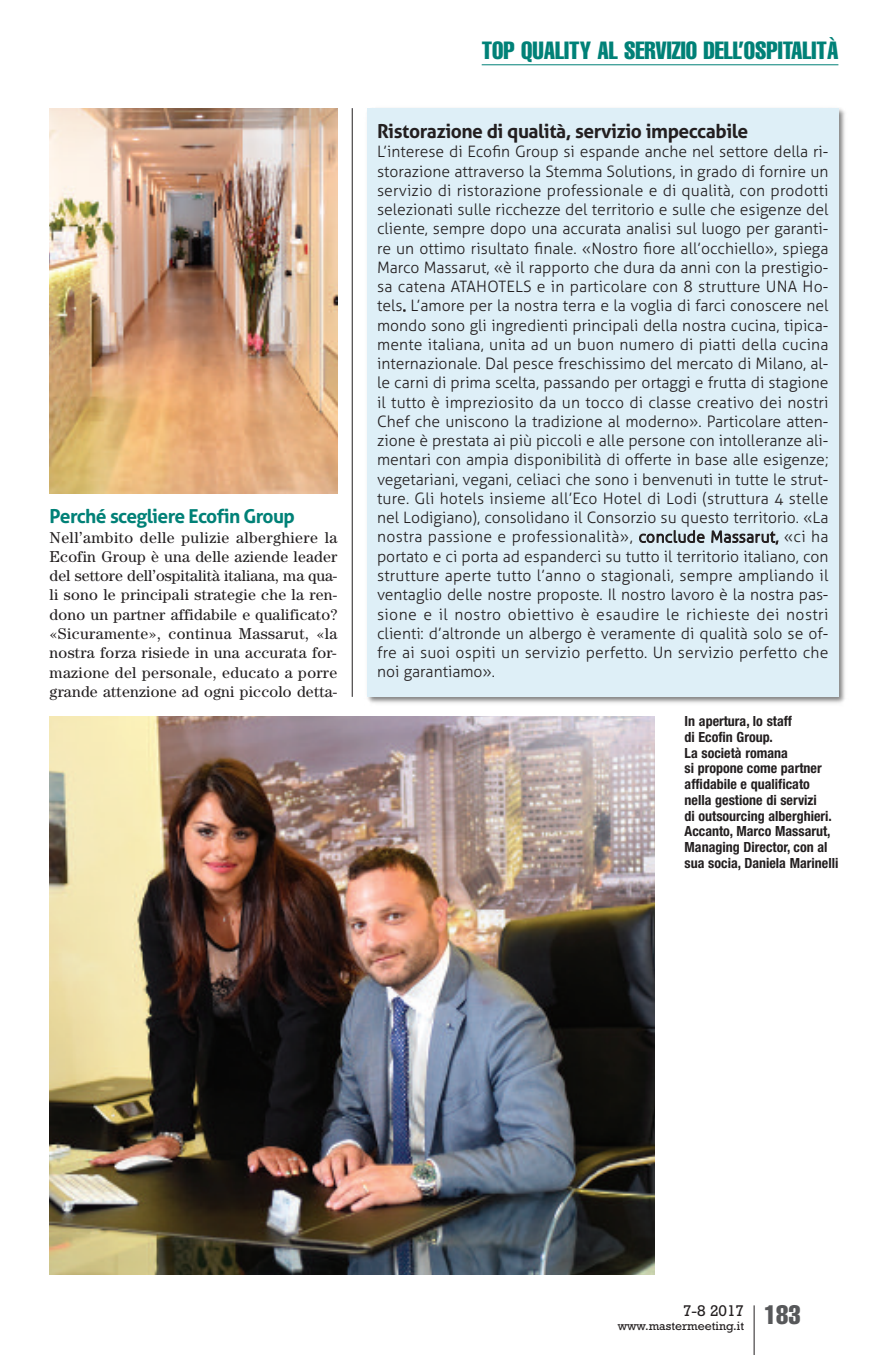
<style>
.page{position:relative;width:893px;height:1355px;background:#fff}
.page>*{position:absolute;margin:0;border:0;box-sizing:border-box;transform-origin:0 0}
.t1{font:extra-condensed 24.5px "Helvetica";color:#008177}
.t2{font:700 19.25px "Aller";letter-spacing:-.025em;color:#231f20}
.t3{font:700 19.25px "Aller";letter-spacing:-.035em;color:#008177}
.t4{font:300 15.75px/19.2px "Aller";letter-spacing:.01em;color:#231f20;text-align:justify}
.t5{font:15.75px/19.2px "Century";letter-spacing:.01em;color:#231f20;text-align:justify}
.t6{font:15.75px "Rockwell";color:#231f20}
.t7{font:700 condensed 14px/15.8px "Helvetica Neue";color:#231f20}
.t8{font:12.25px "Rockwell";color:#231f20}
</style>
<div class="page">
<hr style="left:754px;top:1305px;width:1px;height:49px;background:#231f20">
<hr style="left:482px;top:64px;width:356px;height:1px;background:#008177">
<hr style="left:352px;top:108px;width:1px;height:588px;background:#231f20">
<img style="left:367px;top:108px;width:478px;height:595px">
<div style="left:367px;top:108px;width:471px;height:588px;background:#deeff7"></div>
<img style="left:50px;top:716px;width:605px;height:558px">
<img style="left:50px;top:108px;width:287px;height:385px">
<p class="t3" style="left:50px;top:504px;width:247px">Perché scegliere Ecofin Group</p>
<p class="t5" style="left:50px;top:529px;width:289px">Nell’ambito delle pulizie alberghiere la Ecofin Group è una delle aziende leader del settore dell’ospitalità italiana, ma qua&shy;li sono le principali strategie che la ren&shy;dono un partner affidabile e qualificato? «Sicuramente», continua Massarut, «la nostra forza risiede in una accurata for&shy;mazione del personale, educato a porre grande attenzione ad ogni piccolo detta-</p>
<h1 class="t1" style="left:482px;top:42px;width:358px">TOP QUALITY AL SERVIZIO DELL’OSPITALITÀ</h1>
<p class="t2" style="left:377px;top:119px;width:373px">Ristorazione di qualità, servizio impeccabile</p>
<p class="t4" style="left:377px;top:142px;width:453px">L’interese di Ecofin Group si espande anche nel settore della ri&shy;storazione attraverso la Stemma Solutions, in grado di fornire un servizio di ristorazione professionale e di qualità, con prodotti selezionati sulle ricchezze del territorio e sulle che esigenze del cliente, sempre dopo una accurata analisi sul luogo per garanti&shy;re un ottimo risultato finale. «Nostro fiore all’occhiello», spiega Marco Massarut, «è il rapporto che dura da anni con la prestigio&shy;sa catena ATAHOTELS e in particolare con 8 strutture UNA Ho&shy;tels. L’amore per la nostra terra e la voglia di farci conoscere nel mondo sono gli ingredienti principali della nostra cucina, tipica&shy;mente italiana, unita ad un buon numero di piatti della cucina internazionale. Dal pesce freschissimo del mercato di Milano, al&shy;le carni di prima scelta, passando per ortaggi e frutta di stagione il tutto è impreziosito da un tocco di classe creativo dei nostri Chef che uniscono la tradizione al moderno». Particolare atten&shy;zione è prestata ai più piccoli e alle persone con intolleranze ali&shy;mentari con ampia disponibilità di offerte in base alle esigenze; vegetariani, vegani, celiaci che sono i benvenuti in tutte le strut&shy;ture. Gli hotels insieme all’Eco Hotel di Lodi (struttura 4 stelle nel Lodigiano), consolidano il Consorzio su questo territorio. «La nostra passione e professionalità», conclude Massarut, «ci ha portato e ci porta ad espanderci su tutto il territorio italiano, con strutture aperte tutto l’anno o stagionali, sempre ampliando il ventaglio delle nostre proposte. Il nostro lavoro è la nostra pas&shy;sione e il nostro obiettivo è esaudire le richieste dei nostri clienti: d’altronde un albergo è veramente di qualità solo se of&shy;fre ai suoi ospiti un servizio perfetto. Un servizio perfetto che noi garantiamo».</p>
<p class="t7" style="left:685px;top:714px;width:155px">In apertura, lo staff<br>di Ecofin Group.<br>La società romana<br>si propone come partner affidabile e qualificato nella gestione di servizi<br>di outsourcing alberghieri.<br>Accanto, Marco Massarut,<br>Managing Director, con al sua socia, Daniela Marinelli</p>
<p class="t8" style="left:618px;top:1321px;width:184px">www.mastermeeting.it <sup>183</sup></p>
<p class="t6" style="left:683px;top:1305px;width:63px">7-8 2017</p>
</div>
